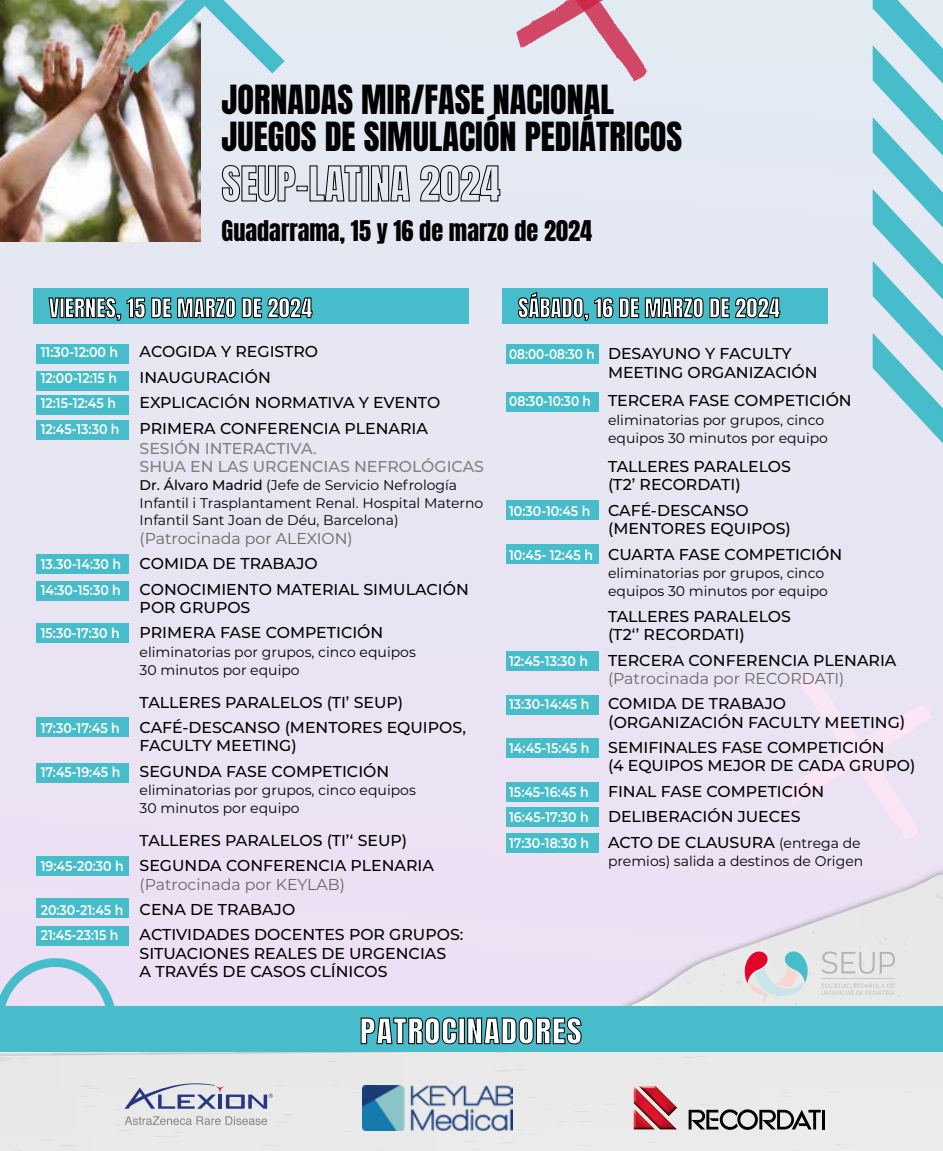
<style>
.page{position:relative;width:943px;height:1151px;background:#fff}
.page>*{position:absolute;margin:0;border:0;box-sizing:border-box;transform-origin:0 0}
.t1{font:34.12px/37.4px "Anton";color:#000}
.t2{font:29.75px "Anton";letter-spacing:.03em;color:#fff;scale:1.11 1}
.t3{font:24.32px "Anton";color:#000}
.t4{font:22.75px "Anton";color:#fff}
.t5{font:500 15.75px/25.4px "Montserrat";color:#000}
.t6{font:15.75px/25.4px "Montserrat";color:#666}
.t7{font:500 15.75px/18.4px "Montserrat";color:#808080}
.t8{font:14px/18.4px "Montserrat";color:#000}
.t9{font:600 14px "Montserrat";color:#fff;scale:.9 1}
.s1{font-weight:500}
.s2{font-weight:400;color:#666}
.s3{font-weight:600;font-size:14px;color:#fff}
.s4{font-weight:500;color:#000}
.s5{font-weight:400;font-size:14px}
</style>
<div class="page">
<div style="left:0;top:1052px;width:943px;height:99px;background:#e9e9e9"></div>
<div style="left:1px;top:0;width:942px;height:1008px;background:#e8e5f3"></div>
<svg style="left:872px;top:0;width:71px;height:444px"></svg>
<svg style="left:620px;top:873px;width:323px;height:133px"></svg>
<svg style="left:788px;top:673px;width:144px;height:167px"></svg>
<svg style="left:1px;top:944px;width:117px;height:62px"></svg>
<svg style="left:744px;top:951px;width:63px;height:45px"></svg>
<svg style="left:821px;top:951px;width:74px;height:44px"></svg>
<svg style="left:221px;top:165px;width:75px;height:37px"></svg>
<div style="left:296px;top:186px;width:12px;height:5px;border:1px solid #000"></div>
<svg style="left:309px;top:165px;width:52px;height:37px"></svg>
<div style="left:361px;top:165px;width:8px;height:36px;border:1px solid #000"></div>
<svg style="left:370px;top:165px;width:40px;height:37px"></svg>
<svg style="left:420px;top:165px;width:80px;height:37px"></svg>
<svg style="left:516px;top:0;width:132px;height:81px"></svg>
<div style="left:37px;top:345px;width:92px;height:19px;background:#47bcca"></div>
<div style="left:506px;top:345px;width:92px;height:19px;background:#47bcca"></div>
<div style="left:506px;top:392px;width:92px;height:19px;background:#47bcca"></div>
<div style="left:506px;top:544px;width:92px;height:19px;background:#47bcca"></div>
<div style="left:506px;top:500px;width:92px;height:20px;background:#47bcca"></div>
<div style="left:506px;top:651px;width:92px;height:19px;background:#47bcca"></div>
<div style="left:506px;top:738px;width:92px;height:20px;background:#47bcca"></div>
<div style="left:506px;top:782px;width:92px;height:19px;background:#47bcca"></div>
<div style="left:506px;top:807px;width:92px;height:19px;background:#47bcca"></div>
<div style="left:506px;top:833px;width:92px;height:19px;background:#47bcca"></div>
<div style="left:506px;top:695px;width:92px;height:19px;background:#47bcca"></div>
<div style="left:37px;top:371px;width:92px;height:19px;background:#47bcca"></div>
<div style="left:37px;top:395px;width:92px;height:20px;background:#47bcca"></div>
<div style="left:37px;top:420px;width:92px;height:19px;background:#47bcca"></div>
<div style="left:37px;top:555px;width:92px;height:19px;background:#47bcca"></div>
<div style="left:37px;top:581px;width:92px;height:19px;background:#47bcca"></div>
<div style="left:37px;top:856px;width:92px;height:19px;background:#47bcca"></div>
<div style="left:37px;top:623px;width:92px;height:19px;background:#47bcca"></div>
<div style="left:37px;top:898px;width:92px;height:19px;background:#47bcca"></div>
<div style="left:37px;top:763px;width:92px;height:19px;background:#47bcca"></div>
<div style="left:37px;top:926px;width:92px;height:19px;background:#47bcca"></div>
<div style="left:37px;top:717px;width:92px;height:20px;background:#47bcca"></div>
<div style="left:33px;top:289px;width:436px;height:35px;background:#47bcca"></div>
<svg style="left:48px;top:297px;width:123px;height:24px"></svg>
<svg style="left:177px;top:297px;width:59px;height:21px"></svg>
<svg style="left:242px;top:297px;width:70px;height:21px"></svg>
<div style="left:502px;top:289px;width:326px;height:35px;background:#47bcca"></div>
<svg style="left:518px;top:292px;width:95px;height:29px"></svg>
<svg style="left:619px;top:297px;width:84px;height:21px"></svg>
<svg style="left:709px;top:297px;width:20px;height:21px"></svg>
<svg style="left:735px;top:297px;width:45px;height:21px"></svg>
<img style="left:0;top:0;width:200px;height:241px">
<img style="left:106px;top:0;width:179px;height:92px">
<div style="left:0;top:1006px;width:943px;height:46px;background:#47bcca"></div>
<svg style="left:360px;top:1017px;width:97px;height:27px"></svg>
<svg style="left:467px;top:1017px;width:114px;height:27px"></svg>
<img style="left:362px;top:1085px;width:151px;height:46px">
<svg style="left:125px;top:1116px;width:142px;height:9px"></svg>
<svg style="left:124px;top:1083px;width:149px;height:25px;background:#b8bccf"></svg>
<img style="left:633px;top:1085px;width:44px;height:44px">
<hr style="left:822px;top:1109px;width:3px;height:20px;background:#000">
<svg style="left:688px;top:1109px;width:132px;height:20px;background:#8b8b8b"></svg>
<h1 class="t1" style="left:221px;top:83px;width:462px">JORNADAS MIR/FASE NACIONAL<br>JUEGOS DE SIMULACIÓN PEDIÁTRICOS</h1>
<h3 class="t3" style="left:221px;top:218px;width:372px">Guadarrama, 15 y 16 de marzo de 2024</h3>
<h3 class="t4" style="left:49px;top:296px;width:265px">VIERNES, 15 DE MARZO DE 2024</h3>
<h3 class="t4" style="left:518px;top:296px;width:263px">SÁBADO, 16 DE MARZO DE 2024</h3>
<p class="t9" style="left:41px;top:342px;width:88px">11:30-12:00 h</p>
<p class="t5" style="left:140px;top:338px;width:180px">ACOGIDA Y REGISTRO</p>
<p class="t9" style="left:41px;top:368px;width:86px">12:00-12:15 h</p>
<p class="t5" style="left:140px;top:364px;width:133px">INAUGURACIÓN</p>
<p class="t9" style="left:41px;top:393px;width:85px">12:15-12:45 h</p>
<p class="t5" style="left:140px;top:389px;width:302px">EXPLICACIÓN NORMATIVA Y EVENTO</p>
<p class="t9" style="left:41px;top:418px;width:89px">12:45-13:30 h</p>
<p class="t5" style="left:140px;top:414px;width:290px">PRIMERA CONFERENCIA PLENARIA</p>
<p class="t7" style="left:140px;top:438px;width:346px">SESIÓN INTERACTIVA.<br>SHUA EN LAS URGENCIAS NEFROLÓGICAS</p>
<p class="t8" style="left:140px;top:476px;width:345px;line-height:17.5px"><span class="s1">Dr. Álvaro Madrid</span> (Jefe de Servicio Nefrología<br>Infantil i Trasplantament Renal. Hospital Materno<br>Infantil Sant Joan de Déu, Barcelona)</p>
<p class="t5" style="left:41px;top:525px;width:429px;text-indent:99px"><span class="s2">(Patrocinada por ALEXION)<br></span><span class="s3">13.30-14:30 h</span> COMIDA DE TRABAJO<br><span class="s3">14:30-15:30 h</span> CONOCIMIENTO MATERIAL SIMULACIÓN</p>
<p class="t5" style="left:140px;top:594px;width:112px">POR GRUPOS</p>
<p class="t9" style="left:41px;top:623px;width:89px">15:30-17:30 h</p>
<p class="t5" style="left:140px;top:619px;width:245px">PRIMERA FASE COMPETICIÓN</p>
<p class="t8" style="left:140px;top:642px;width:278px">eliminatorias por grupos, cinco equipos<br>30 minutos por equipo</p>
<p class="t5" style="left:140px;top:688px;width:265px">TALLERES PARALELOS (TI’ SEUP)</p>
<p class="t9" style="left:41px;top:718px;width:89px">17:30-17:45 h</p>
<p class="t5" style="left:140px;top:717px;width:328px;line-height:18.4px">CAFÉ-DESCANSO (MENTORES EQUIPOS,<br>FACULTY MEETING)</p>
<p class="t5" style="left:41px;top:757px;width:350px"><span class="s3">17:45-19:45 h</span> SEGUNDA FASE COMPETICIÓN</p>
<p class="t8" style="left:140px;top:780px;width:278px">eliminatorias por grupos, cinco equipos<br>30 minutos por equipo</p>
<p class="t5" style="left:41px;top:827px;width:394px;text-indent:99px">TALLERES PARALELOS (TI’‘ SEUP)<br><span class="s3">19:45-20:30 h</span> SEGUNDA CONFERENCIA PLENARIA</p>
<p class="t6" style="left:41px;top:870px;width:305px;text-indent:99px">(Patrocinada por KEYLAB)<br><span class="s3">20:30-21:45 h</span> <span class="s4">CENA DE TRABAJO</span></p>
<p class="t9" style="left:41px;top:925px;width:88px">21:45-23:15 h</p>
<p class="t5" style="left:140px;top:925px;width:325px;line-height:18.4px">ACTIVIDADES DOCENTES POR GRUPOS:<br>SITUACIONES REALES DE URGENCIAS<br>A TRAVÉS DE CASOS CLÍNICOS</p>
<p class="t5" style="left:608px;top:344px;width:211px;line-height:18.4px;text-indent:-99px"><span class="s3">08:00-08:30 h</span> DESAYUNO Y FACULTY<br>MEETING ORGANIZACIÓN</p>
<p class="t5" style="left:509px;top:387px;width:344px"><span class="s3">08:30-10:30 h</span> TERCERA FASE COMPETICIÓN</p>
<p class="t8" style="left:608px;top:410px;width:221px">eliminatorias por grupos, cinco equipos 30 minutos por equipo</p>
<p class="t5" style="left:608px;top:456px;width:184px;line-height:18.4px">TALLERES PARALELOS (T2’ RECORDATI)</p>
<p class="t5" style="left:608px;top:500px;width:184px;line-height:18.4px;text-indent:-99px"><span class="s3">10:30-10:45 h</span> CAFÉ-DESCANSO (MENTORES EQUIPOS)</p>
<p class="t5" style="left:509px;top:540px;width:334px"><span class="s3">10:45- 12:45 h</span> CUARTA FASE COMPETICIÓN</p>
<p class="t8" style="left:608px;top:563px;width:221px">eliminatorias por grupos, cinco equipos 30 minutos por equipo</p>
<p class="t5" style="left:608px;top:606px;width:184px;line-height:18.4px">TALLERES PARALELOS (T2‘’ RECORDATI)</p>
<p class="t9" style="left:509px;top:650px;width:89px">12:45-13:30 h</p>
<p class="t5" style="left:608px;top:646px;width:290px">TERCERA CONFERENCIA PLENARIA</p>
<p class="t6" style="left:509px;top:665px;width:337px;text-indent:99px">(Patrocinada por RECORDATI)<br><span class="s3">13:30-14:45 h</span> <span class="s4">COMIDA DE TRABAJO</span></p>
<p class="t5" style="left:509px;top:708px;width:398px;text-indent:99px">(ORGANIZACIÓN FACULTY MEETING)<br><span class="s3">14:45-15:45 h</span> SEMIFINALES FASE COMPETICIÓN</p>
<p class="t5" style="left:509px;top:752px;width:408px;text-indent:99px">(4 EQUIPOS MEJOR DE CADA GRUPO)<br><span class="s3">15:45-16:45 h</span> FINAL FASE COMPETICIÓN<br><span class="s3">16:45-17:30 h</span> DELIBERACIÓN JUECES<br><span class="s3">17:30-18:30 h</span> ACTO DE CLAUSURA <span class="s5">(entrega de</span></p>
<p class="t8" style="left:608px;top:851px;width:257px">premios) salida a destinos de Origen</p>
<h2 class="t2" style="left:360px;top:1016px;width:201px">PATROCINADORES</h2>
</div>
